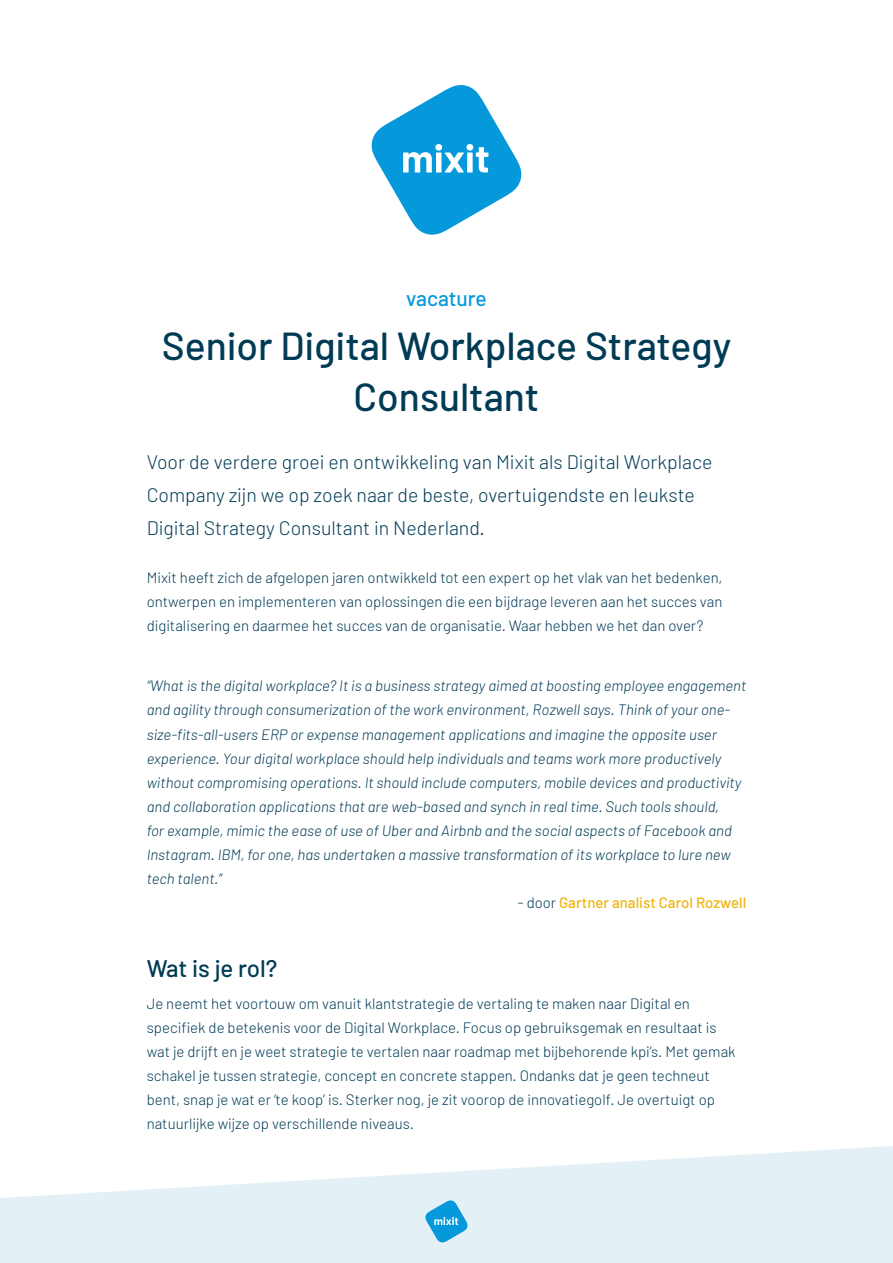
<style>
.page{position:relative;width:893px;height:1263px;background:#fff}
.page>*{position:absolute;margin:0;border:0;box-sizing:border-box;transform-origin:0 0}
.t1{font:500 39px/51px "Barlow";color:#003b55;text-align:center}
.t2{font:500 24px "Barlow";letter-spacing:-.005em;color:#003b55}
.t3{font:500 21px "Barlow";color:#0599db}
.t4{font:300 19.5px/33px "Barlow";color:#003b55}
.t5{font:italic 300 15px/24px "Barlow";color:#003b55}
.t6{font:300 15px/24px "Barlow";color:#003b55;text-align:justify}
.t7{font:500 15px "Barlow";color:#efb40f}
.s1{font-weight:300;color:#003b55}
</style>
<div class="page">
<svg style="left:0;top:1146px;width:893px;height:117px"></svg>
<svg style="left:425px;top:1200px;width:42px;height:42px"></svg>
<svg style="left:372px;top:85px;width:149px;height:150px"></svg>
<h3 class="t3" style="left:406px;top:285px;width:82px">vacature</h3>
<h1 class="t1" style="left:162px;top:320px;width:571px">Senior Digital Workplace Strategy<br>Consultant</h1>
<h3 class="t4" style="left:147px;top:445px;width:567px">Voor de verdere groei en ontwikkeling van Mixit als Digital Workplace<br>Company zijn we op zoek naar de beste, overtuigendste en leukste<br>Digital Strategy Consultant in Nederland.</h3>
<p class="t6" style="left:147px;top:566px;width:577px">Mixit heeft zich de afgelopen jaren ontwikkeld tot een expert op het vlak van het bedenken, ontwerpen en implementeren van oplossingen die een bijdrage leveren aan het succes van digitalisering en daarmee het succes van de organisatie. Waar hebben we het dan over?</p>
<p class="t5" style="left:147px;top:674px;width:601px">“What is the digital workplace? It is a business strategy aimed at boosting employee engagement and agility through consumerization of the work environment, Rozwell says. Think of your one&shy;size-fits-all-users ERP or expense management applications and imagine the opposite user experience. Your digital workplace should help individuals and teams work more productively without compromising operations. It should include computers, mobile devices and productivity and collaboration applications that are web-based and synch in real time. Such tools should,<br>for example, mimic the ease of use of Uber and Airbnb and the social aspects of Facebook and Instagram. IBM, for one, has undertaken a massive transformation of its workplace to lure new tech talent.”</p>
<p class="t7" style="left:518px;top:893px;width:230px"><span class="s1">- door</span> Gartner analist Carol Rozwell</p>
<h2 class="t2" style="left:147px;top:953px;width:132px">Wat is je rol?</h2>
<p class="t6" style="left:147px;top:991px;width:590px;text-align:left">Je neemt het voortouw om vanuit klantstrategie de vertaling te maken naar Digital en specifiek de betekenis voor de Digital Workplace. Focus op gebruiksgemak en resultaat is wat je drijft en je weet strategie te vertalen naar roadmap met bijbehorende kpi’s. Met gemak schakel je tussen strategie, concept en concrete stappen. Ondanks dat je geen techneut bent, snap je wat er ‘te koop’ is. Sterker nog, je zit voorop de innovatiegolf. Je overtuigt op natuurlijke wijze op verschillende niveaus.</p>
</div>
